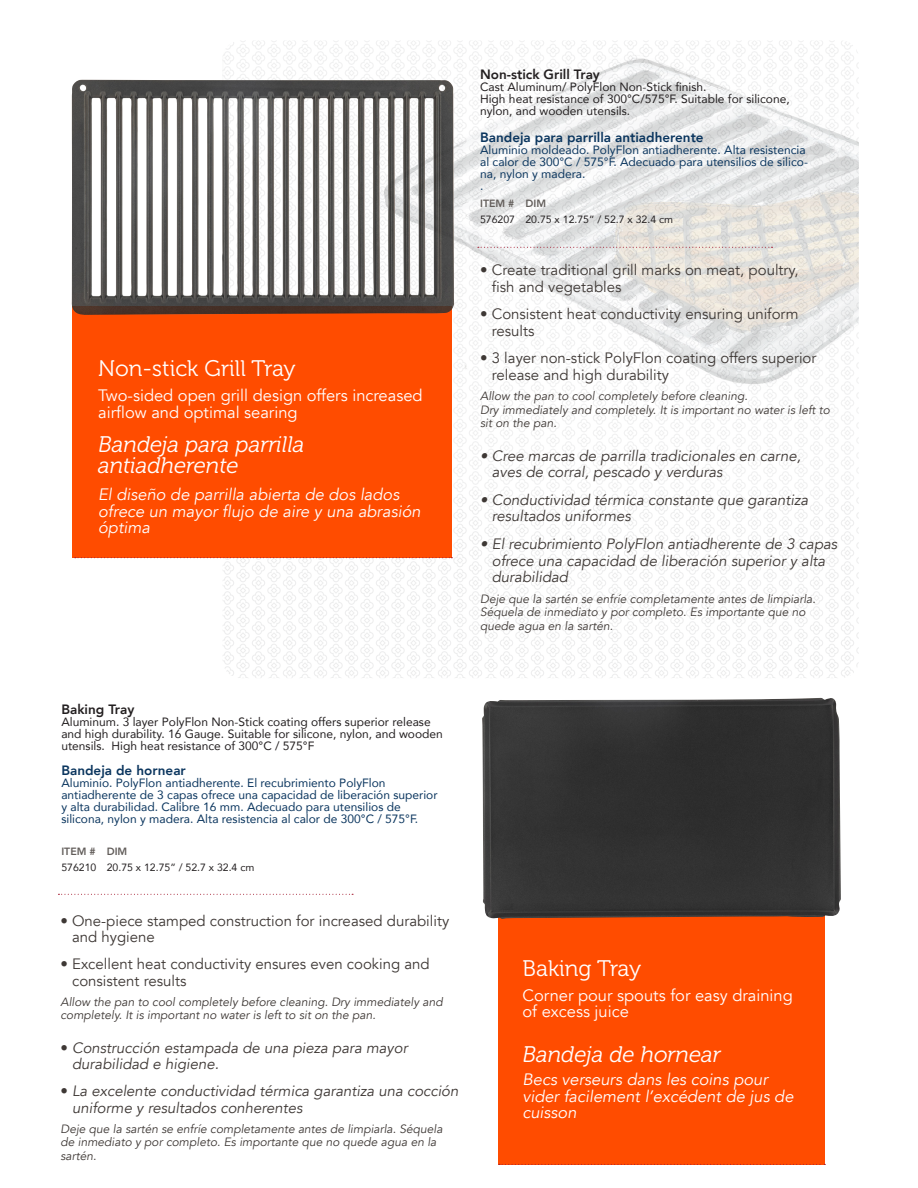
<style>
.page{position:relative;width:918px;height:1188px;background:#fff}
.page>*{position:absolute;margin:0;border:0;box-sizing:border-box;transform-origin:0 0}
.t1{font:italic 22.5px/21px "Museo 300";color:#fff}
.t2{font:22.5px "Museo 300";color:#fff}
.t3{font:italic 16.5px/16.5px "Avenir";color:#fff}
.t4{font:16.5px/16.5px "Avenir";color:#fff}
.t5{font:italic 15px/16.8px "Avenir";color:#3e3835}
.t6{font:15px/16.8px "Avenir";color:#3e3835}
.SPANISH_Cookware_Tab{font:800 13.5px "Avenir";color:#0a355e}
.ENGLISH_Cookware_Tab{font:800 13.5px "Avenir";color:#231f20}
.ENGLISH_Cookware_Tab-2{font:800 13.5px "Avenir";color:#0a355e}
.t7{font:italic 12px/13.5px "Avenir";color:#3e3835}
.ENGLISH_Cookware_Tab-3{font:12px/12px "Avenir";color:#231f20}
.ENGLISH_Cookware_Tab-4{font:12px/12px "Avenir";color:#0a355e}
.SPANISH_Cookware_Tab-2{font:12px/12px "Avenir";color:#0a355e}
.Item_Number{font:10.5px "Avenir";color:#231f20}
.table_headers{font:800 10.5px "Avenir";color:#615c59}
.s1{font-style:normal}
</style>
<div class="page">
<div style="left:498px;top:908px;width:327px;height:257px;background:#ff4c00"></div>
<div style="left:223px;top:41px;width:636px;height:637px;background:linear-gradient(to right,#fafafa,#fafafb)"></div>
<img style="left:223px;top:41px;width:636px;height:454px">
<div style="left:72px;top:306px;width:380px;height:251px;background:#ff4c00"></div>
<img style="left:71px;top:80px;width:383px;height:236px">
<svg style="left:75px;top:557px;width:377px;height:1px"></svg>
<svg style="left:499px;top:1164px;width:326px;height:1px"></svg>
<svg style="left:478px;top:247px;width:295px;height:1px"></svg>
<svg style="left:58px;top:894px;width:295px;height:1px"></svg>
<img style="left:482px;top:697px;width:359px;height:222px">
<p class="t2" style="left:98px;top:356px;width:199px">Non-stick Grill Tray</p>
<p class="t4" style="left:98px;top:387px;width:326px">Two-sided open grill design offers increased airflow and optimal searing</p>
<p class="t1" style="left:98px;top:434px;width:208px">Bandeja para parrilla antiadherente</p>
<p class="t3" style="left:98px;top:487px;width:324px">El diseño de parrilla abierta de dos lados ofrece un mayor flujo de aire y una abrasión óptima</p>
<p class="ENGLISH_Cookware_Tab" style="left:480px;top:64px;width:121px">Non-stick Grill Tray</p>
<p class="ENGLISH_Cookware_Tab-3" style="left:480px;top:81px;width:228px">Cast Aluminum/ PolyFlon Non-Stick finish.</p>
<p class="ENGLISH_Cookware_Tab-3" style="left:480px;top:93px;width:311px">High heat resistance of 300°C/575°F. Suitable for silicone, nylon, and wooden utensils.</p>
<p class="SPANISH_Cookware_Tab" style="left:480px;top:127px;width:225px">Bandeja para parrilla antiadherente</p>
<p class="SPANISH_Cookware_Tab-2" style="left:480px;top:144px;width:329px">Aluminio moldeado. PolyFlon antiadherente. Alta resistencia al calor de 300°C / 575°F. Adecuado para utensilios de silico&shy;na, nylon y madera.</p>
<p class="SPANISH_Cookware_Tab-2" style="left:480px;top:180px;width:5px">.</p>
<p class="table_headers" style="left:480px;top:195px;width:36px">ITEM #</p>
<p class="table_headers" style="left:525px;top:195px;width:22px">DIM</p>
<p class="Item_Number" style="left:480px;top:211px;width:37px">576207</p>
<p class="Item_Number" style="left:525px;top:211px;width:149px">20.75 x 12.75” / 52.7 x 32.4 cm</p>
<p class="t6" style="left:492px;top:262px;width:308px;text-indent:-12px">• Create traditional grill marks on meat, poultry, fish and vegetables</p>
<p class="t6" style="left:492px;top:306px;width:308px;text-indent:-12px">• Consistent heat conductivity ensuring uniform results</p>
<p class="t6" style="left:492px;top:350px;width:326px;text-indent:-12px">• 3 layer non-stick PolyFlon coating offers superior release and high durability</p>
<p class="t7" style="left:480px;top:389px;width:351px">Allow the pan to cool completely before cleaning.<br>Dry immediately and completely. It is important no water is left to sit on the pan.</p>
<p class="t5" style="left:492px;top:447px;width:311px;text-indent:-12px">• Cree marcas de parrilla tradicionales en carne, aves de corral, pescado y verduras</p>
<p class="t5" style="left:492px;top:491px;width:318px;text-indent:-12px">• Conductividad térmica constante que garantiza resultados uniformes</p>
<p class="t5" style="left:492px;top:535px;width:347px;text-indent:-12px">• El recubrimiento PolyFlon antiadherente de 3 capas ofrece una capacidad de liberación superior y alta durabilidad</p>
<p class="t7" style="left:480px;top:592px;width:337px">Deje que la sartén se enfríe completamente antes de limpiarla.<br>Séquela de inmediato y por completo. Es importante que no quede agua en la sartén.</p>
<p class="ENGLISH_Cookware_Tab" style="left:61px;top:699px;width:75px">Baking Tray</p>
<p class="ENGLISH_Cookware_Tab-3" style="left:61px;top:715px;width:383px">Aluminum. 3 layer PolyFlon Non-Stick coating offers superior release and high durability. 16 Gauge. Suitable for silicone, nylon, and wooden utensils. High heat resistance of 300°C / 575°F</p>
<p class="ENGLISH_Cookware_Tab-2" style="left:61px;top:760px;width:126px">Bandeja de hornear</p>
<p class="ENGLISH_Cookware_Tab-4" style="left:61px;top:777px;width:378px">Aluminio. PolyFlon antiadherente. El recubrimiento PolyFlon antiadherente de 3 capas ofrece una capacidad de liberación superior y alta durabilidad. Calibre 16 mm. Adecuado para utensilios de silicona, nylon y madera. Alta resistencia al calor de 300°C / 575°F.</p>
<p class="table_headers" style="left:61px;top:843px;width:36px">ITEM #</p>
<p class="table_headers" style="left:107px;top:843px;width:22px">DIM</p>
<p class="Item_Number" style="left:61px;top:859px;width:37px">576210</p>
<p class="Item_Number" style="left:107px;top:859px;width:149px">20.75 x 12.75” / 52.7 x 32.4 cm</p>
<p class="t6" style="left:72px;top:913px;width:379px;text-indent:-12px">• One-piece stamped construction for increased durability and hygiene</p>
<p class="t6" style="left:72px;top:956px;width:359px;text-indent:-12px">• Excellent heat conductivity ensures even cooking and consistent results</p>
<p class="t7" style="left:60px;top:995px;width:384px">Allow the pan to cool completely before cleaning. Dry immediately and completely. It is important no water is left to sit on the pan.</p>
<p class="t5" style="left:72px;top:1040px;width:337px;text-indent:-12px"><span class="s1">•</span> Construcción estampada de una pieza para mayor durabilidad e higiene.</p>
<p class="t5" style="left:72px;top:1083px;width:388px;text-indent:-12px"><span class="s1">•</span> La excelente conductividad térmica garantiza una cocción uniforme y resultados conherentes</p>
<p class="t7" style="left:60px;top:1122px;width:384px">Deje que la sartén se enfríe completamente antes de limpiarla. Séquela de inmediato y por completo. Es importante que no quede agua en la sartén.</p>
<p class="t2" style="left:522px;top:956px;width:120px">Baking Tray</p>
<p class="t4" style="left:522px;top:987px;width:272px">Corner pour spouts for easy draining of excess juice</p>
<p class="t1" style="left:522px;top:1044px;width:200px">Bandeja de hornear</p>
<p class="t3" style="left:522px;top:1072px;width:273px">Becs verseurs dans les coins pour vider facilement l’excédent de jus de cuisson</p>
</div>
